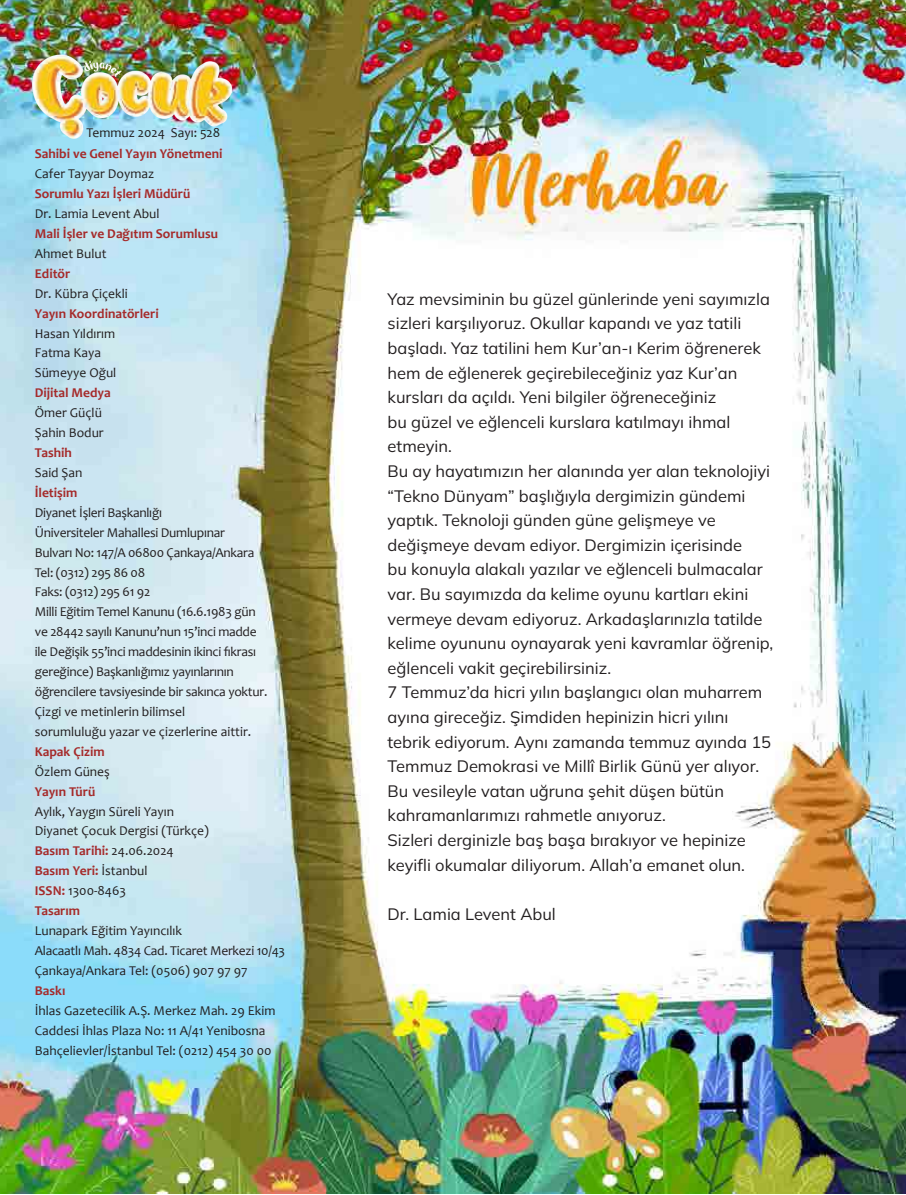
<style>
.page{position:relative;width:906px;height:1195px;background:#fff}
.page>*{position:absolute;margin:0;border:0;box-sizing:border-box;transform-origin:0 0}
.Paragraf_Stili_1{font:16.5px/24.6px "Mulish";color:#231f20}
.Paragraf_Stili_1-2{font:13.5px "Candara";color:#231f20}
.Paragraf_Stili_1-3{font:13.5px "Candara";letter-spacing:-.02em;color:#231f20}
.Paragraf_Stili_1-4{font:700 13.5px "Candara";color:#a52a2a}
.s1{font-weight:400;color:#231f20}
.s2{font-weight:700;color:#a52a2a}
</style>
<div class="page">
<img style="left:0;top:0;width:906px;height:1194px">
<svg style="left:324px;top:225px;width:100px;height:10px"></svg>
<img style="left:23px;top:47px;width:213px;height:95px">
<p class="Paragraf_Stili_1-2" style="left:86px;top:124px;width:135px">Temmuz 2024 Sayı: 528</p>
<p class="Paragraf_Stili_1-4" style="left:35px;top:145px;width:189px">Sahibi ve Genel Yayın Yönetmeni</p>
<p class="Paragraf_Stili_1-2" style="left:35px;top:165px;width:121px">Cafer Tayyar Doymaz</p>
<p class="Paragraf_Stili_1-4" style="left:35px;top:185px;width:157px">Sorumlu Yazı İşleri Müdürü</p>
<p class="Paragraf_Stili_1-2" style="left:35px;top:205px;width:126px">Dr. Lamia Levent Abul</p>
<p class="Paragraf_Stili_1-4" style="left:35px;top:225px;width:185px">Mali İşler ve Dağıtım Sorumlusu</p>
<p class="Paragraf_Stili_1-2" style="left:35px;top:245px;width:73px">Ahmet Bulut</p>
<p class="Paragraf_Stili_1-4" style="left:35px;top:265px;width:37px">Editör</p>
<p class="Paragraf_Stili_1-2" style="left:35px;top:285px;width:94px">Dr. Kübra Çiçekli</p>
<p class="Paragraf_Stili_1-4" style="left:35px;top:305px;width:125px">Yayın Koordinatörleri</p>
<p class="Paragraf_Stili_1-2" style="left:35px;top:325px;width:82px">Hasan Yıldırım</p>
<p class="Paragraf_Stili_1-2" style="left:35px;top:345px;width:68px">Fatma Kaya</p>
<p class="Paragraf_Stili_1-2" style="left:35px;top:364px;width:83px">Sümeyye Oğul</p>
<p class="Paragraf_Stili_1-4" style="left:35px;top:384px;width:77px">Dijital Medya</p>
<p class="Paragraf_Stili_1-2" style="left:35px;top:404px;width:69px">Ömer Güçlü</p>
<p class="Paragraf_Stili_1-2" style="left:35px;top:424px;width:70px">Şahin Bodur</p>
<p class="Paragraf_Stili_1-4" style="left:35px;top:444px;width:39px">Tashih</p>
<p class="Paragraf_Stili_1-2" style="left:35px;top:464px;width:49px">Said Şan</p>
<p class="Paragraf_Stili_1-4" style="left:35px;top:484px;width:44px">İletişim</p>
<p class="Paragraf_Stili_1-3" style="left:35px;top:504px;width:129px">Diyanet İşleri Başkanlığı</p>
<p class="Paragraf_Stili_1-3" style="left:35px;top:524px;width:192px">Üniversiteler Mahallesi Dumlupınar</p>
<p class="Paragraf_Stili_1-3" style="left:35px;top:544px;width:221px">Bulvarı No: 147/A 06800 Çankaya/Ankara</p>
<p class="Paragraf_Stili_1-3" style="left:35px;top:564px;width:112px">Tel: (0312) 295 86 08</p>
<p class="Paragraf_Stili_1-3" style="left:35px;top:584px;width:117px">Faks: (0312) 295 61 92</p>
<p class="Paragraf_Stili_1-3" style="left:35px;top:603px;width:222px">Milli Eğitim Temel Kanunu (16.6.1983 gün</p>
<p class="Paragraf_Stili_1-3" style="left:35px;top:623px;width:223px">ve 28442 sayılı Kanunu’nun 15’inci madde</p>
<p class="Paragraf_Stili_1-3" style="left:35px;top:643px;width:223px">ile Değişik 55’inci maddesinin ikinci fıkrası</p>
<p class="Paragraf_Stili_1-3" style="left:35px;top:663px;width:200px">gereğince) Başkanlığımız yayınlarının</p>
<p class="Paragraf_Stili_1-3" style="left:35px;top:683px;width:234px">öğrencilere tavsiyesinde bir sakınca yoktur.</p>
<p class="Paragraf_Stili_1-2" style="left:35px;top:703px;width:152px">Çizgi ve metinlerin bilimsel</p>
<p class="Paragraf_Stili_1-2" style="left:35px;top:723px;width:218px">sorumluluğu yazar ve çizerlerine aittir.</p>
<p class="Paragraf_Stili_1-4" style="left:35px;top:743px;width:71px">Kapak Çizim</p>
<p class="Paragraf_Stili_1-2" style="left:35px;top:763px;width:77px">Özlem Güneş</p>
<p class="Paragraf_Stili_1-4" style="left:35px;top:783px;width:62px">Yayın Türü</p>
<p class="Paragraf_Stili_1-2" style="left:35px;top:803px;width:141px">Aylık, Yaygın Süreli Yayın</p>
<p class="Paragraf_Stili_1-2" style="left:35px;top:822px;width:175px">Diyanet Çocuk Dergisi (Türkçe)</p>
<p class="Paragraf_Stili_1-4" style="left:35px;top:842px;width:140px">Basım Tarihi: <span class="s1">24.06.2024</span></p>
<p class="Paragraf_Stili_1-4" style="left:35px;top:862px;width:114px">Basım Yeri: <span class="s1">İstanbul</span></p>
<p class="Paragraf_Stili_1-2" style="left:35px;top:882px;width:93px"><span class="s2">ISSN:</span> 1300-8463</p>
<p class="Paragraf_Stili_1-4" style="left:35px;top:902px;width:47px">Tasarım</p>
<p class="Paragraf_Stili_1-2" style="left:35px;top:922px;width:149px">Lunapark Eğitim Yayıncılık</p>
<p class="Paragraf_Stili_1-3" style="left:35px;top:942px;width:252px">Alacaatlı Mah. 4834 Cad. Ticaret Merkezi 10/43</p>
<p class="Paragraf_Stili_1-2" style="left:35px;top:962px;width:214px">Çankaya/Ankara Tel: (0506) 907 97 97</p>
<p class="Paragraf_Stili_1-4" style="left:35px;top:982px;width:32px">Baskı</p>
<p class="Paragraf_Stili_1-2" style="left:35px;top:1002px;width:242px">İhlas Gazetecilik A.Ş. Merkez Mah. 29 Ekim</p>
<p class="Paragraf_Stili_1-2" style="left:35px;top:1022px;width:232px">Caddesi İhlas Plaza No: 11 A/41 Yenibosna</p>
<p class="Paragraf_Stili_1-2" style="left:35px;top:1042px;width:238px">Bahçelievler/İstanbul Tel: (0212) 454 30 00</p>
<p class="Paragraf_Stili_1" style="left:387px;top:286px;width:384px">Yaz mevsiminin bu güzel günlerinde yeni sayımızla sizleri karşılıyoruz. Okullar kapandı ve yaz tatili başladı. Yaz tatilini hem Kur’an-ı Kerim öğrenerek hem de eğlenerek geçirebileceğiniz yaz Kur’an kursları da açıldı. Yeni bilgiler öğreneceğiniz<br>bu güzel ve eğlenceli kurslara katılmayı ihmal etmeyin.</p>
<p class="Paragraf_Stili_1" style="left:387px;top:458px;width:387px">Bu ay hayatımızın her alanında yer alan teknolojiyi “Tekno Dünyam” başlığıyla dergimizin gündemi yaptık. Teknoloji günden güne gelişmeye ve değişmeye devam ediyor. Dergimizin içerisinde<br>bu konuyla alakalı yazılar ve eğlenceli bulmacalar var. Bu sayımızda da kelime oyunu kartları ekini vermeye devam ediyoruz. Arkadaşlarınızla tatilde kelime oyununu oynayarak yeni kavramlar öğrenip, eğlenceli vakit geçirebilirsiniz.</p>
<p class="Paragraf_Stili_1" style="left:387px;top:680px;width:385px">7 Temmuz’da hicri yılın başlangıcı olan muharrem ayına gireceğiz. Şimdiden hepinizin hicri yılını tebrik ediyorum. Aynı zamanda temmuz ayında 15<br>Temmuz Demokrasi ve Millî Birlik Günü yer alıyor.<br>Bu vesileyle vatan uğruna şehit düşen bütün kahramanlarımızı rahmetle anıyoruz.</p>
<p class="Paragraf_Stili_1" style="left:387px;top:827px;width:360px">Sizleri derginizle baş başa bırakıyor ve hepinize keyifli okumalar diliyorum. Allah’a emanet olun.</p>
<p class="Paragraf_Stili_1" style="left:387px;top:901px;width:170px">Dr. Lamia Levent Abul</p>
</div>
